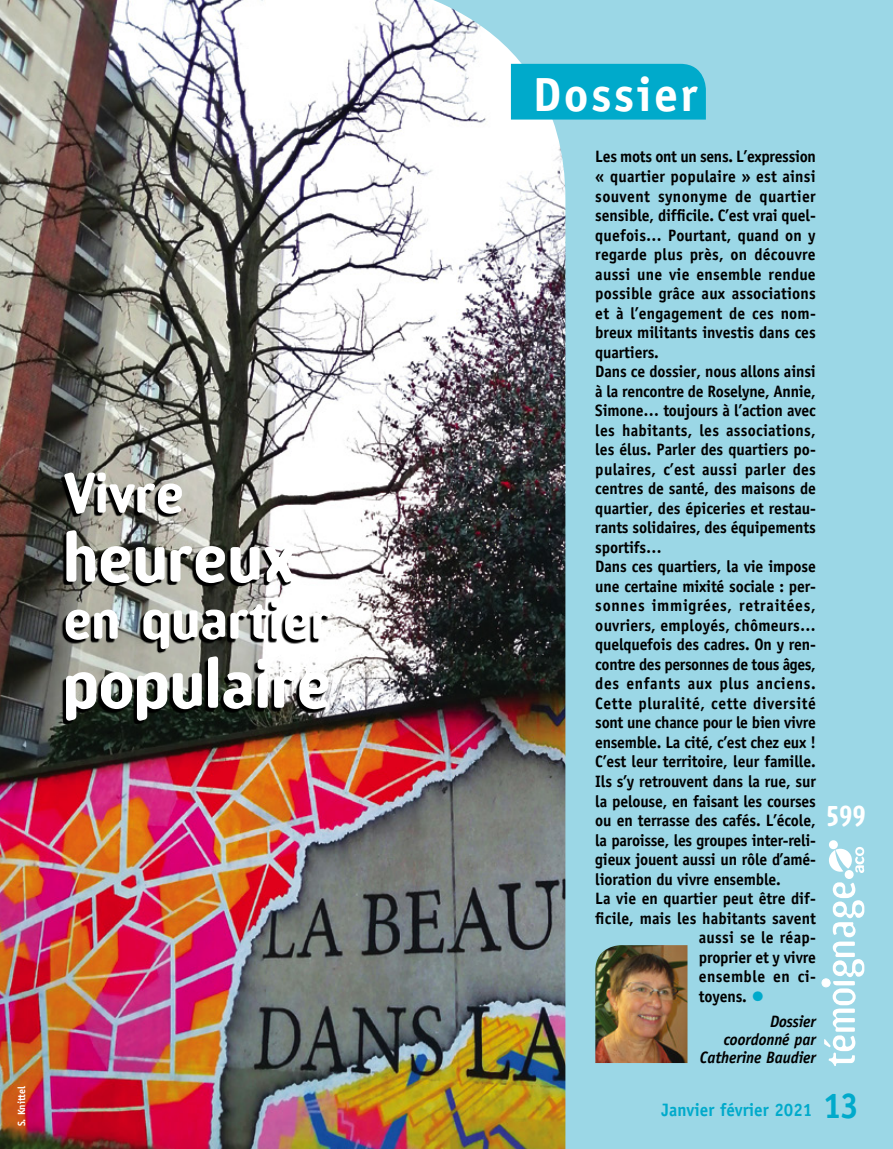
<style>
.page{position:relative;width:893px;height:1149px;background:#fff}
.page>*{position:absolute;margin:0;border:0;box-sizing:border-box;transform-origin:0 0}
.t1{font:700 66px "Amoebia";letter-spacing:.02em;color:#fff;scale:.95 1}
.t2{font:700 54px "Amoebia";letter-spacing:.02em;color:#fff;scale:.95 1}
.t3{font:700 48px "Officina Sans";letter-spacing:.05em;color:#fff}
.t4{font:700 36px "Officina Sans";color:#00aacb;scale:.95 1}
.t5{font:700 27px "Amoebia";color:#fff;scale:.85 1}
.t6{font:700 18px "Officina Sans";color:#00aacb;scale:.95 1}
.t7{font:700 16.5px "Officina Sans";letter-spacing:-.01em;color:#000;scale:.95 1}
.t8{font:700 16.5px "Officina Sans";letter-spacing:.015em;color:#000;scale:.95 1}
.t9{font:700 16.5px "Officina Sans";letter-spacing:.01em;color:#000;scale:.95 1}
.t10{font:700 16.5px "Officina Sans";letter-spacing:.04em;color:#000;scale:.95 1}
.t11{font:700 16.5px "Officina Sans";letter-spacing:.025em;color:#000;scale:.95 1}
.t12{font:italic 700 16.5px/18px "Officina Sans";letter-spacing:-.01em;color:#000;text-align:right;scale:.95 1}
.t13{font:700 16.5px "Officina Sans";letter-spacing:.03em;color:#000;scale:.95 1}
.t14{font:700 10.5px "Officina Sans";color:#fff;scale:.95 1}
.s1{font-weight:400;font-size:27px;color:#00aacb}
</style>
<div class="page">
<img style="left:0;top:0;width:349px;height:1148px">
<img style="left:349px;top:0;width:544px;height:1148px">
<svg style="left:824px;top:882px;width:40px;height:183px"></svg>
<div style="left:845px;top:869px;width:9px;height:9px;border:2px solid #fff;border-radius:50%"></div>
<div style="left:829px;top:840px;width:9px;height:8px;border:2px solid #fff;border-radius:50%"></div>
<div style="left:846px;top:870px;width:7px;height:7px;background:#fff;border-radius:50%"></div>
<div style="left:830px;top:841px;width:7px;height:7px;background:#fff;border-radius:50%"></div>
<svg style="left:829px;top:846px;width:35px;height:26px"></svg>
<div style="left:822px;top:978px;width:8px;height:8px;background:#fff;border-radius:50%"></div>
<div style="left:821px;top:978px;width:9px;height:9px;border:1px solid #fff;border-radius:50%"></div>
<img style="left:595px;top:944px;width:92px;height:118px">
<div style="left:511px;top:64px;width:195px;height:55px;background:#00aacb"></div>
<svg style="left:61px;top:475px;width:267px;height:248px;background:#72736e"></svg>
<h2 class="t2" style="left:64px;top:464px;width:128px">Vivre</h2>
<h1 class="t1" style="left:64px;top:522px;width:244px">heureux</h1>
<h2 class="t2" style="left:64px;top:590px;width:283px">en quartier</h2>
<h1 class="t1" style="left:64px;top:648px;width:282px">populaire</h1>
<p class="t14" style="left:15px;top:1126px;width:44px;rotate:-90deg">S. Knittel</p>
<h3 class="t3" style="left:533px;top:64px;width:166px">Dossier</h3>
<p class="t7" style="left:595px;top:146px;width:234px">Les mots ont un sens. L’expression</p>
<p class="t9" style="left:595px;top:166px;width:233px">« quartier populaire » est ainsi</p>
<p class="t11" style="left:595px;top:185px;width:234px">souvent synonyme de quartier</p>
<p class="t7" style="left:595px;top:205px;width:234px">sensible, difficile. C’est vrai quel-</p>
<p class="t9" style="left:595px;top:224px;width:234px">quefois… Pourtant, quand on y</p>
<p class="t8" style="left:595px;top:244px;width:234px">regarde plus près, on découvre</p>
<p class="t8" style="left:595px;top:263px;width:234px">aussi une vie ensemble rendue</p>
<p class="t9" style="left:595px;top:283px;width:234px">possible grâce aux associations</p>
<p class="t8" style="left:595px;top:302px;width:234px">et à l’engagement de ces nom-</p>
<p class="t7" style="left:595px;top:322px;width:233px">breux militants investis dans ces</p>
<p class="t7" style="left:595px;top:341px;width:68px">quartiers.</p>
<p class="t7" style="left:595px;top:361px;width:234px">Dans ce dossier, nous allons ainsi</p>
<p class="t7" style="left:595px;top:380px;width:234px">à la rencontre de Roselyne, Annie,</p>
<p class="t7" style="left:595px;top:400px;width:234px">Simone… toujours à l’action avec</p>
<p class="t8" style="left:595px;top:419px;width:234px">les habitants, les associations,</p>
<p class="t7" style="left:595px;top:439px;width:234px">les élus. Parler des quartiers po-</p>
<p class="t8" style="left:595px;top:458px;width:234px">pulaires, c’est aussi parler des</p>
<p class="t7" style="left:595px;top:478px;width:234px">centres de santé, des maisons de</p>
<p class="t7" style="left:595px;top:497px;width:234px">quartier, des épiceries et restau-</p>
<p class="t7" style="left:595px;top:517px;width:234px">rants solidaires, des équipements</p>
<p class="t7" style="left:595px;top:536px;width:71px">sportifs…</p>
<p class="t7" style="left:595px;top:556px;width:234px">Dans ces quartiers, la vie impose</p>
<p class="t7" style="left:595px;top:575px;width:234px">une certaine mixité sociale : per-</p>
<p class="t10" style="left:595px;top:595px;width:233px">sonnes immigrées, retraitées,</p>
<p class="t8" style="left:595px;top:614px;width:233px">ouvriers, employés, chômeurs…</p>
<p class="t7" style="left:595px;top:634px;width:234px">quelquefois des cadres. On y ren-</p>
<p class="t7" style="left:595px;top:653px;width:234px">contre des personnes de tous âges,</p>
<p class="t10" style="left:595px;top:673px;width:234px">des enfants aux plus anciens.</p>
<p class="t13" style="left:595px;top:692px;width:234px">Cette pluralité, cette diversité</p>
<p class="t7" style="left:595px;top:712px;width:234px">sont une chance pour le bien vivre</p>
<p class="t7" style="left:595px;top:731px;width:234px">ensemble. La cité, c’est chez eux !</p>
<p class="t7" style="left:595px;top:751px;width:233px">C’est leur territoire, leur famille.</p>
<p class="t7" style="left:595px;top:770px;width:234px">Ils s’y retrouvent dans la rue, sur</p>
<p class="t7" style="left:595px;top:790px;width:234px">la pelouse, en faisant les courses</p>
<p class="t7" style="left:595px;top:809px;width:233px">ou en terrasse des cafés. L’école,</p>
<p class="t7" style="left:595px;top:829px;width:234px">la paroisse, les groupes inter-reli-</p>
<p class="t7" style="left:595px;top:848px;width:234px">gieux jouent aussi un rôle d’amé-</p>
<p class="t7" style="left:595px;top:868px;width:197px">lioration du vivre ensemble.</p>
<p class="t7" style="left:595px;top:887px;width:234px">La vie en quartier peut être dif-</p>
<p class="t7" style="left:595px;top:907px;width:234px">ficile, mais les habitants savent</p>
<p class="t8" style="left:699px;top:926px;width:125px">aussi se le réap-</p>
<p class="t7" style="left:699px;top:946px;width:125px">proprier et y vivre</p>
<p class="t11" style="left:699px;top:965px;width:125px">ensemble en ci-</p>
<p class="t7" style="left:699px;top:985px;width:71px">toyens. <span class="s1">•</span></p>
<p class="t12" style="left:700px;top:1012px;width:123px">Dossier<br>coordonné par<br>Catherine Baudier</p>
<h3 class="t5" style="left:827px;top:801px;width:46px">599</h3>
<p class="t6" style="left:662px;top:1098px;width:160px">Janvier février 2021</p>
<h3 class="t4" style="left:823px;top:1082px;width:40px">13</h3>
</div>
